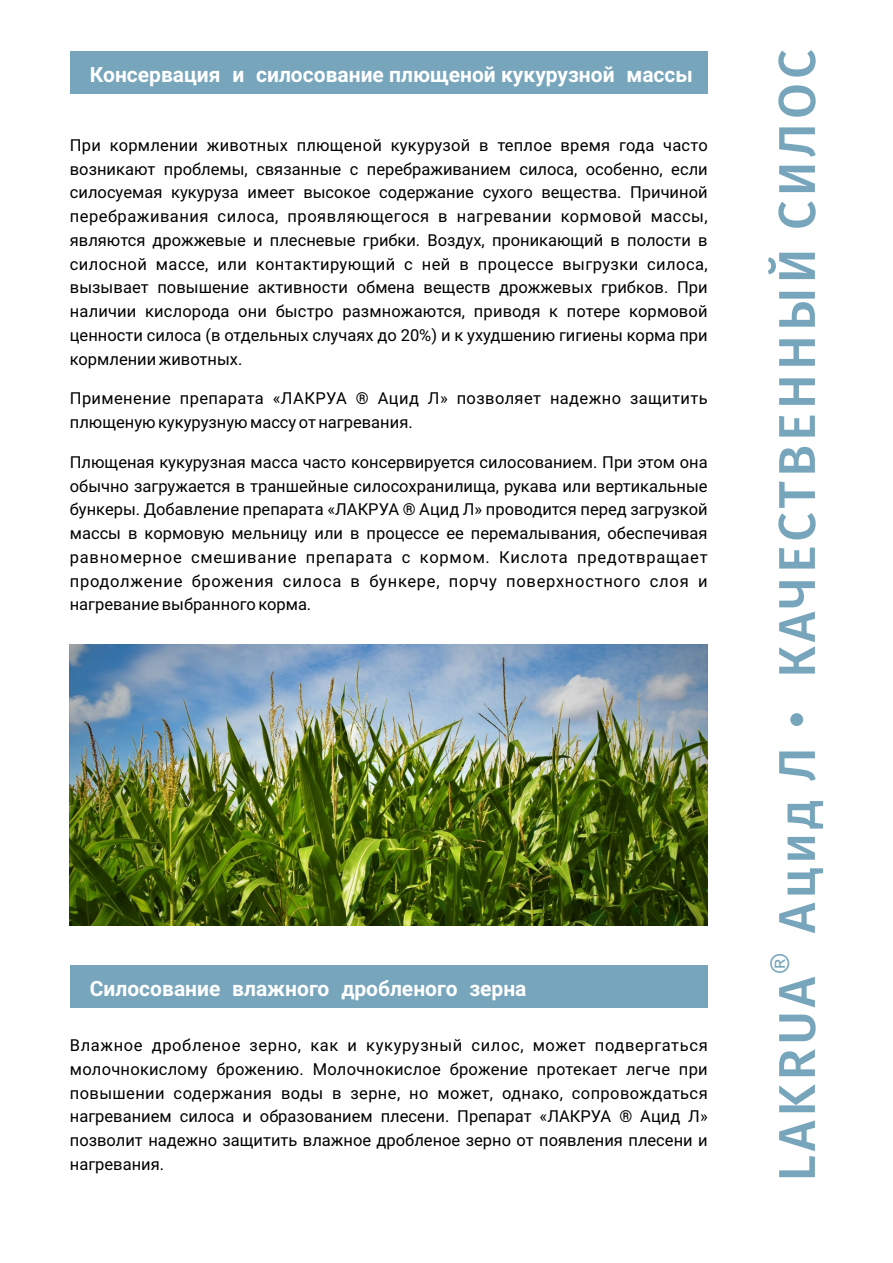
<style>
.page{position:relative;width:893px;height:1263px;background:#fff}
.page>*{position:absolute;margin:0;border:0;box-sizing:border-box;transform-origin:0 0}
.t1{font:500 51.75px "Fira Sans";letter-spacing:.085em;color:#77a5bc}
.t2{font:25.8px "Arial";color:#77a5bc}
.t3{font:700 21px "Roboto";color:#fff}
.t4{font:16.5px/23.7px "Roboto";color:#000;text-align:justify}
.t5{font:16.5px/23.7px "Roboto";letter-spacing:.025em;color:#000}
.s1{font-family:"Arial";font-weight:400}
</style>
<div class="page">
<div style="left:70px;top:51px;width:638px;height:43px;background:#77a5bc"></div>
<div style="left:70px;top:965px;width:638px;height:43px;background:#77a5bc"></div>
<img style="left:70px;top:644px;width:638px;height:281px">
<p class="t3" style="left:90px;top:66px;width:605px">Консервация и силосование плющеной кукурузной массы</p>
<p class="t4" style="left:70px;top:135px;width:639px">При кормлении животных плющеной кукурузой в теплое время года часто возникают проблемы, связанные с перебраживанием силоса, особенно, если силосуемая кукуруза имеет высокое содержание сухого вещества. Причиной перебраживания силоса, проявляющегося в нагревании кормовой массы, являются дрожжевые и плесневые грибки. Воздух, проникающий в полости в силосной массе, или контактирующий с ней в процессе выгрузки силоса, вызывает повышение активности обмена веществ дрожжевых грибков. При наличии кислорода они быстро размножаются, приводя к потере кормовой ценности силоса (в отдельных случаях до 20%) и к ухудшению гигиены корма при кормлении животных.</p>
<p class="t5" style="left:70px;top:388px;width:639px">Применение препарата «ЛАКРУА ® Ацид Л» позволяет надежно защитить плющеную кукурузную массу от нагревания.</p>
<p class="t4" style="left:70px;top:452px;width:639px">Плющеная кукурузная масса часто консервируется силосованием. При этом она обычно загружается в траншейные силосохранилища, рукава или вертикальные бункеры. Добавление препарата «ЛАКРУА ® Ацид Л» проводится перед загрузкой массы в кормовую мельницу или в процессе ее перемалывания, обеспечивая равномерное смешивание препарата с кормом. Кислота предотвращает продолжение брожения силоса в бункере, порчу поверхностного слоя и нагревание выбранного корма.</p>
<p class="t3" style="left:90px;top:980px;width:438px">Силосование влажного дробленого зерна</p>
<p class="t4" style="left:70px;top:1035px;width:639px">Влажное дробленое зерно, как и кукурузный силос, может подвергаться молочнокислому брожению. Молочнокислое брожение протекает легче при повышении содержания воды в зерне, но может, однако, сопровождаться нагреванием силоса и образованием плесени. Препарат «ЛАКРУА ® Ацид Л» позволит надежно защитить влажное дробленое зерно от появления плесени и нагревания.</p>
<h1 class="t1" style="left:766px;top:1181px;width:1133px;rotate:-90deg">LAKRUA Ацид Л <span class="s1">•</span> КАЧЕСТВЕННЫЙ СИЛОС</h1>
<h2 class="t2" style="left:770px;top:973px;width:21px;rotate:-90deg">®</h2>
</div>
